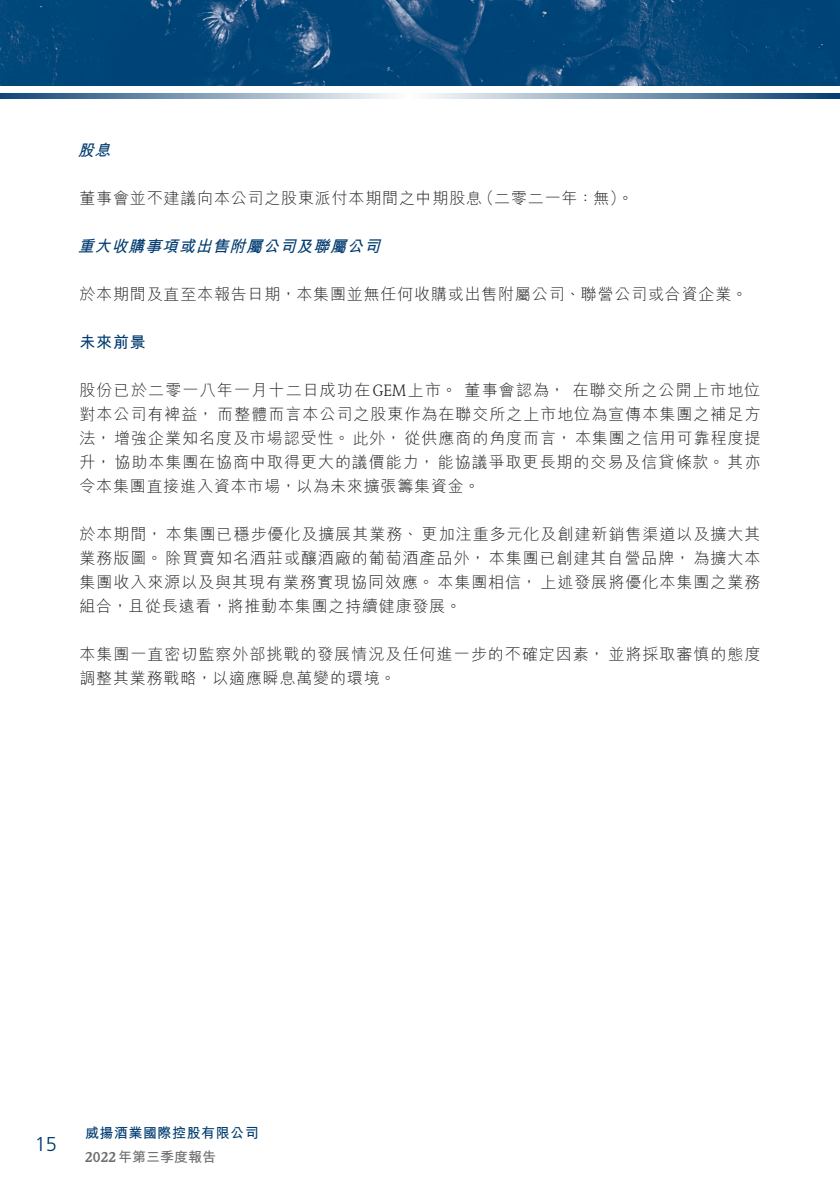
<style>
.page{position:relative;width:840px;height:1191px;background:#fff}
.page>*{position:absolute;margin:0;border:0;box-sizing:border-box;transform-origin:0 0}
.t1{font:300 20px "Frutiger LT Std";color:#003b70}
.t2{font:300 16px/24px "M Hei HK";letter-spacing:.06em;color:#231f20}
.t3{font:italic 700 16px "M Hei HK";color:#003b70}
.t4{font:700 16px "M Hei HK";color:#003b70}
.t5{font:700 14px "M Hei HK";letter-spacing:.035em;color:#003b70}
.t6{font:700 14px "M Hei HK";color:#6c6d70}
.s1{font-family:"Weidemann Std";font-weight:400}
.s2{font-family:"Weidemann Std"}
</style>
<div class="page">
<img style="left:0;top:0;width:838px;height:85px">
<svg style="left:0;top:94px;width:838px;height:5px;background:#84a0b9"></svg>
<p class="t3" style="left:78px;top:139px;width:40px">股息</p>
<p class="t2" style="left:79px;top:186px;width:404px">董事會並不建議向本公司之股東派付本期間之中期股息</p>
<p class="t3" style="left:78px;top:235px;width:309px">重大收購事項或出售附屬公司及聯屬公司</p>
<p class="t2" style="left:79px;top:282px;width:669px">於本期間及直至本報告日期，本集團並無任何收購或出售附屬公司、聯營公司或合資企業。</p>
<p class="t4" style="left:79px;top:331px;width:68px">未來前景</p>
<p class="t2" style="left:572px;top:378px;width:189px">在聯交所之公開上市地位</p>
<p class="t2" style="left:478px;top:186px;width:157px">（二零二一年：無。(</p>
<p class="t2" style="left:464px;top:378px;width:102px">董事會認為，</p>
<p class="t2" style="left:79px;top:378px;width:682px">股份已於二零一八年一月十二日成功在<span class="s1">GEM</span>上市。<br>對本公司有裨益，而整體而言本公司之股東作為在聯交所之上市地位為宣傳本集團之補足方法，增強企業知名度及市場認受性。此外，從供應商的角度而言，本集團之信用可靠程度提升，協助本集團在協商中取得更大的議價能力，能協議爭取更長期的交易及信貸條款。其亦令本集團直接進入資本市場，以為未來擴張籌集資金。</p>
<p class="t2" style="left:79px;top:522px;width:682px;text-align:justify">於本期間，本集團已穩步優化及擴展其業務、更加注重多元化及創建新銷售渠道以及擴大其業務版圖。除買賣知名酒莊或釀酒廠的葡萄酒產品外，本集團已創建其自營品牌，為擴大本集團收入來源以及與其現有業務實現協同效應。本集團相信，上述發展將優化本集團之業務組合，且從長遠看，將推動本集團之持續健康發展。</p>
<p class="t2" style="left:79px;top:642px;width:682px">本集團一直密切監察外部挑戰的發展情況及任何進一步的不確定因素，並將採取審慎的態度調整其業務戰略，以適應瞬息萬變的環境。</p>
<p class="t1" style="left:35px;top:1132px;width:24px">15</p>
<p class="t5" style="left:85px;top:1122px;width:175px">威揚酒業國際控股有限公司</p>
<p class="t6" style="left:85px;top:1146px;width:132px"><span class="s2">2022</span>年第三季度報告</p>
</div>
